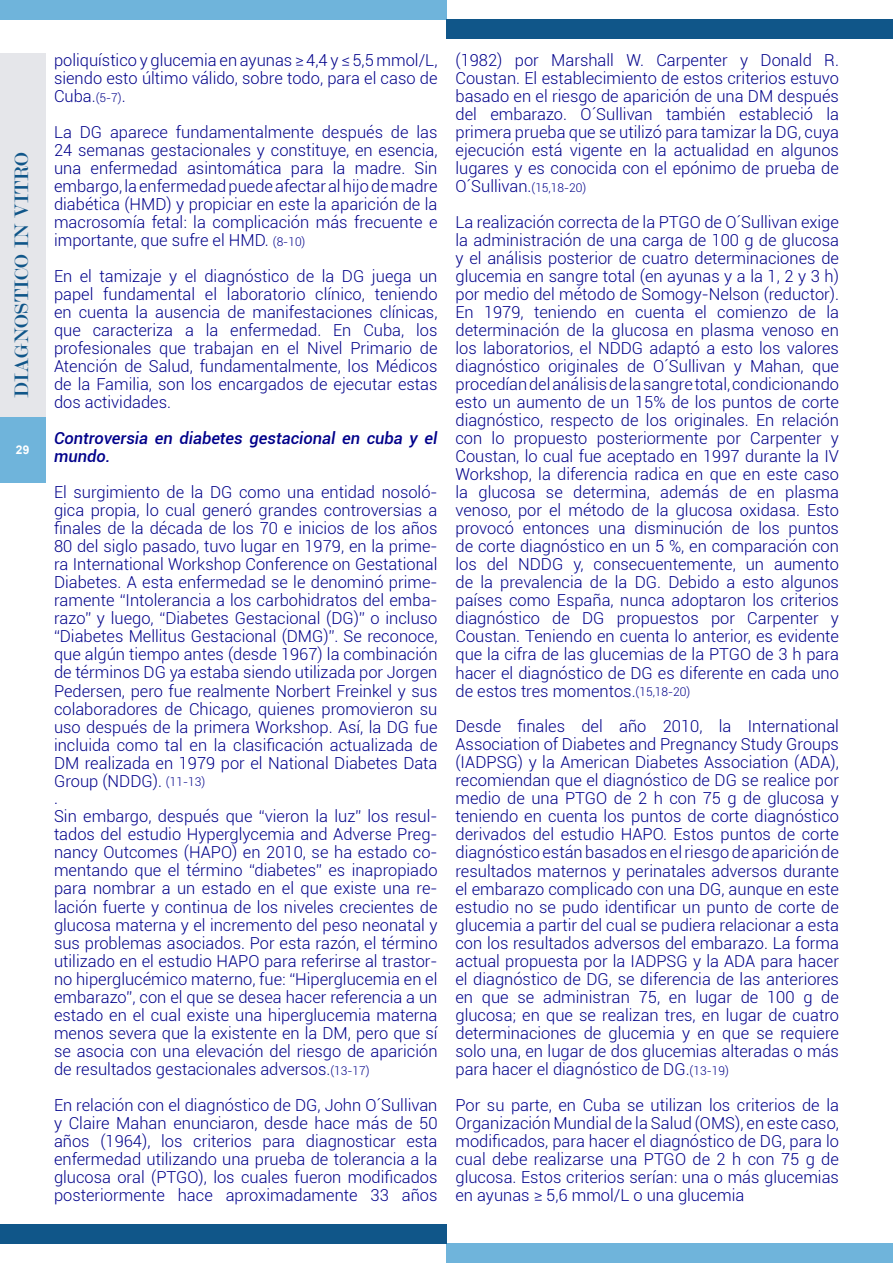
<style>
.page{position:relative;width:893px;height:1263px;background:#fff}
.page>*{position:absolute;margin:0;border:0;box-sizing:border-box;transform-origin:0 0}
.t1{font:21px "Modern";letter-spacing:.025em;color:#105689}
.t2{font:300 16.5px/18px "Roboto";color:#01008a;text-align:justify}
.t3{font:italic 500 16.5px/18px "Roboto";color:#01008a}
.t4{font:700 12px "Arial";color:#fff}
.s1{font-size:12px}
</style>
<div class="page">
<div style="left:0;top:53px;width:45px;height:364px;background:#e5e6ea"></div>
<div style="left:0;top:417px;width:45px;height:66px;background:#6fb4db"></div>
<div style="left:0;top:0;width:446px;height:19px;background:#6fb4db"></div>
<div style="left:446px;top:19px;width:447px;height:19px;background:#105689"></div>
<div style="left:446px;top:1244px;width:447px;height:19px;background:#6fb4db"></div>
<div style="left:0;top:1225px;width:446px;height:19px;background:#105689"></div>
<p class="t1" style="left:11px;top:398px;width:247px;rotate:-90deg">DIAGNOSTICO IN VITRO</p>
<p class="t4" style="left:16px;top:442px;width:15px">29</p>
<p class="t2" style="left:54px;top:51px;width:385px">poliquístico y glucemia en ayunas ≥ 4,4 y ≤ 5,5 mmol/L, siendo esto último válido, sobre todo, para el caso de Cuba.<span class="s1">(5-7)</span>.</p>
<p class="t2" style="left:54px;top:123px;width:385px">La DG aparece fundamentalmente después de las 24 semanas gestacionales y constituye, en esencia, una enfermedad asintomática para la madre. Sin embargo, la enfermedad puede afectar al hijo de madre diabética (HMD) y propiciar en este la aparición de la macrosomía fetal: la complicación más frecuente e importante, que sufre el HMD. <span class="s1">(8-10)</span></p>
<p class="t2" style="left:54px;top:267px;width:385px">En el tamizaje y el diagnóstico de la DG juega un papel fundamental el laboratorio clínico, teniendo en cuenta la ausencia de manifestaciones clínicas, que caracteriza a la enfermedad. En Cuba, los profesionales que trabajan en el Nivel Primario de Atención de Salud, fundamentalmente, los Médicos de la Familia, son los encargados de ejecutar estas dos actividades.</p>
<p class="t3" style="left:54px;top:429px;width:385px">Controversia en diabetes gestacional en cuba y el mundo.</p>
<p class="t2" style="left:54px;top:483px;width:385px;text-align:left">El surgimiento de la DG como una entidad nosoló&shy;gica propia, lo cual generó grandes controversias a finales de la década de los 70 e inicios de los años 80 del siglo pasado, tuvo lugar en 1979, en la prime&shy;ra International Workshop Conference on Gestational Diabetes. A esta enfermedad se le denominó prime&shy;ramente “Intolerancia a los carbohidratos del emba&shy;razo” y luego, “Diabetes Gestacional (DG)” o incluso “Diabetes Mellitus Gestacional (DMG)”. Se reconoce, que algún tiempo antes (desde 1967) la combinación de términos DG ya estaba siendo utilizada por Jorgen Pedersen, pero fue realmente Norbert Freinkel y sus colaboradores de Chicago, quienes promovieron su uso después de la primera Workshop. Así, la DG fue incluida como tal en la clasificación actualizada de DM realizada en 1979 por el National Diabetes Data Group (NDDG). <span class="s1">(11-13)<br></span>.<br>Sin embargo, después que “vieron la luz” los resul&shy;tados del estudio Hyperglycemia and Adverse Preg&shy;nancy Outcomes (HAPO) en 2010, se ha estado co&shy;mentando que el término “diabetes” es inapropiado para nombrar a un estado en el que existe una re&shy;lación fuerte y continua de los niveles crecientes de glucosa materna y el incremento del peso neonatal y sus problemas asociados. Por esta razón, el término utilizado en el estudio HAPO para referirse al trastor&shy;no hiperglucémico materno, fue: “Hiperglucemia en el embarazo”, con el que se desea hacer referencia a un estado en el cual existe una hiperglucemia materna menos severa que la existente en la DM, pero que sí se asocia con una elevación del riesgo de aparición de resultados gestacionales adversos.<span class="s1">(13-17)</span></p>
<p class="t2" style="left:54px;top:1095px;width:385px">En relación con el diagnóstico de DG, John O´Sullivan y Claire Mahan enunciaron, desde hace más de 50 años (1964), los criterios para diagnosticar esta enfermedad utilizando una prueba de tolerancia a la glucosa oral (PTGO), los cuales fueron modificados posteriormente hace aproximadamente 33 años</p>
<p class="t2" style="left:455px;top:51px;width:385px">(1982) por Marshall W. Carpenter y Donald R.<br>Coustan. El establecimiento de estos criterios estuvo basado en el riesgo de aparición de una DM después del embarazo. O´Sullivan también estableció la primera prueba que se utilizó para tamizar la DG, cuya ejecución está vigente en la actualidad en algunos lugares y es conocida con el epónimo de prueba de O´Sullivan.<span class="s1">(15,18-20)</span></p>
<p class="t2" style="left:455px;top:213px;width:385px">La realización correcta de la PTGO de O´Sullivan exige la administración de una carga de 100 g de glucosa y el análisis posterior de cuatro determinaciones de glucemia en sangre total (en ayunas y a la 1, 2 y 3 h) por medio del método de Somogy-Nelson (reductor).<br>En 1979, teniendo en cuenta el comienzo de la determinación de la glucosa en plasma venoso en los laboratorios, el NDDG adaptó a esto los valores diagnóstico originales de O´Sullivan y Mahan, que procedían del análisis de la sangre total, condicionando esto un aumento de un 15% de los puntos de corte diagnóstico, respecto de los originales. En relación con lo propuesto posteriormente por Carpenter y Coustan, lo cual fue aceptado en 1997 durante la IV Workshop, la diferencia radica en que en este caso la glucosa se determina, además de en plasma venoso, por el método de la glucosa oxidasa. Esto provocó entonces una disminución de los puntos de corte diagnóstico en un 5 %, en comparación con los del NDDG y, consecuentemente, un aumento de la prevalencia de la DG. Debido a esto algunos países como España, nunca adoptaron los criterios diagnóstico de DG propuestos por Carpenter y Coustan. Teniendo en cuenta lo anterior, es evidente que la cifra de las glucemias de la PTGO de 3 h para hacer el diagnóstico de DG es diferente en cada uno de estos tres momentos.<span class="s1">(15,18-20)</span></p>
<p class="t2" style="left:455px;top:717px;width:385px">Desde finales del año 2010, la International Association of Diabetes and Pregnancy Study Groups (IADPSG) y la American Diabetes Association (ADA), recomiendan que el diagnóstico de DG se realice por medio de una PTGO de 2 h con 75 g de glucosa y teniendo en cuenta los puntos de corte diagnóstico derivados del estudio HAPO. Estos puntos de corte diagnóstico están basados en el riesgo de aparición de resultados maternos y perinatales adversos durante el embarazo complicado con una DG, aunque en este estudio no se pudo identificar un punto de corte de glucemia a partir del cual se pudiera relacionar a esta con los resultados adversos del embarazo. La forma actual propuesta por la IADPSG y la ADA para hacer el diagnóstico de DG, se diferencia de las anteriores en que se administran 75, en lugar de 100 g de glucosa; en que se realizan tres, en lugar de cuatro determinaciones de glucemia y en que se requiere solo una, en lugar de dos glucemias alteradas o más para hacer el diagnóstico de DG.<span class="s1">(13-19)</span></p>
<p class="t2" style="left:455px;top:1095px;width:385px">Por su parte, en Cuba se utilizan los criterios de la Organización Mundial de la Salud (OMS), en este caso, modificados, para hacer el diagnóstico de DG, para lo cual debe realizarse una PTGO de 2 h con 75 g de glucosa. Estos criterios serían: una o más glucemias en ayunas ≥ 5,6 mmol/L o una glucemia</p>
</div>
